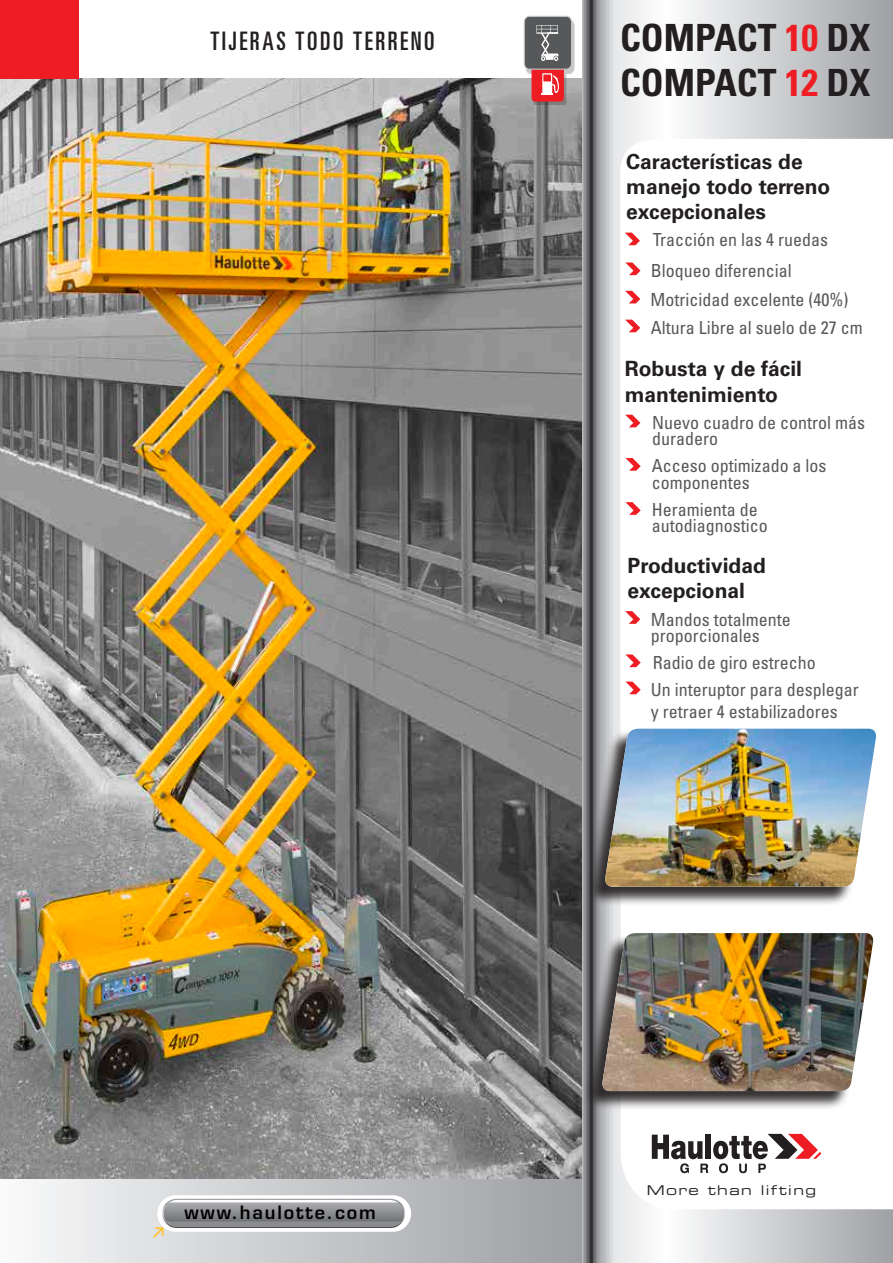
<style>
.page{position:relative;width:893px;height:1263px;background:#fff}
.page>*{position:absolute;margin:0;border:0;box-sizing:border-box;transform-origin:0 0}
.t1{font:700 condensed 37.5px/45px "Univers";color:#231f20}
.t2{font:ultra-condensed 25.5px "Univers";letter-spacing:.1em;color:#231f20}
.t3{font:700 21px/25.2px "Univers";color:#231f20}
.t4{font:condensed 18px/16.2px "Univers";color:#57585a}
.t5{font:600 18px "Eurostile";letter-spacing:.1em;color:#000}
.t6{font:13.5px "Eurostile Extended Two";letter-spacing:.1em;color:#231f20}
.s1{color:#ee1d23}
</style>
<div class="page">
<div style="left:0;top:1177px;width:589px;height:86px;background:linear-gradient(to right,#f9fafa,#9c9da1)"></div>
<div style="left:157px;top:1195px;width:254px;height:37px;background:linear-gradient(to right,#fefefe,#fff);border-radius:18px"></div>
<div style="left:162px;top:1199px;width:243px;height:29px;background:#a1a2a6;border-radius:15px"></div>
<svg style="left:153px;top:1200px;width:251px;height:38px"></svg>
<svg style="left:582px;top:0;width:311px;height:1263px"></svg>
<img style="left:0;top:79px;width:581px;height:1100px">
<div style="left:583px;top:934px;width:289px;height:177px;background:#231f20;opacity:.91"></div>
<img style="left:601px;top:933px;width:272px;height:158px">
<div style="left:586px;top:730px;width:289px;height:176px;background:#231f20;opacity:.91"></div>
<img style="left:604px;top:729px;width:273px;height:158px">
<svg style="left:625px;top:682px;width:16px;height:12px"></svg>
<svg style="left:625px;top:654px;width:16px;height:13px"></svg>
<svg style="left:625px;top:611px;width:15px;height:13px"></svg>
<svg style="left:625px;top:415px;width:15px;height:12px"></svg>
<svg style="left:625px;top:262px;width:15px;height:13px"></svg>
<svg style="left:625px;top:233px;width:15px;height:12px"></svg>
<svg style="left:625px;top:291px;width:15px;height:12px"></svg>
<svg style="left:625px;top:320px;width:15px;height:12px"></svg>
<svg style="left:625px;top:502px;width:16px;height:13px"></svg>
<svg style="left:625px;top:458px;width:16px;height:13px"></svg>
<div style="left:526px;top:19px;width:48px;height:86px;background:#231f20;opacity:.25"></div>
<div style="left:532px;top:65px;width:32px;height:37px;background:#ee1d23;border-radius:4px"></div>
<div style="left:524px;top:16px;width:47px;height:53px;background:#57585a;border-radius:5px"></div>
<div style="left:524px;top:16px;width:48px;height:54px;border:1px solid #c7c8ca;border-radius:5px"></div>
<svg style="left:541px;top:73px;width:18px;height:21px"></svg>
<svg style="left:536px;top:25px;width:23px;height:36px"></svg>
<div style="left:0;top:0;width:79px;height:79px;background:#ee1d23"></div>
<h2 class="t2" style="left:210px;top:26px;width:226px">TIJERAS TODO TERRENO</h2>
<h1 class="t1" style="left:620px;top:15px;width:252px">COMPACT <span class="s1">10</span> DX<br>COMPACT <span class="s1">12</span> DX</h1>
<p class="t3" style="left:626px;top:149px;width:206px">Características de manejo todo terreno excepcionales</p>
<p class="t4" style="left:653px;top:232px;width:177px">Tracción en las 4 ruedas</p>
<p class="t4" style="left:651px;top:263px;width:142px">Bloqueo diferencial</p>
<p class="t4" style="left:651px;top:285px;width:214px;line-height:27.9px">Motricidad excelente (40%)<br>Altura Libre al suelo de 27 cm</p>
<p class="t3" style="left:625px;top:357px;width:179px">Robusta y de fácil mantenimiento</p>
<p class="t4" style="left:652px;top:414px;width:214px">Nuevo cuadro de control más duradero</p>
<p class="t4" style="left:652px;top:458px;width:176px">Acceso optimizado a los componentes</p>
<p class="t4" style="left:652px;top:501px;width:117px">Heramienta de autodiagnostico</p>
<p class="t3" style="left:628px;top:553px;width:140px">Productividad excepcional</p>
<p class="t4" style="left:651px;top:611px;width:141px">Mandos totalmente proporcionales</p>
<p class="t4" style="left:653px;top:654px;width:164px">Radio de giro estrecho</p>
<p class="t4" style="left:651px;top:678px;width:209px;line-height:21.6px">Un interuptor para desplegar y retraer 4 estabilizadores</p>
<p class="t5" style="left:184px;top:1201px;width:193px">www.haulotte.com</p>
<p class="t6" style="left:647px;top:1181px;width:171px">More than lifting</p>
</div>
